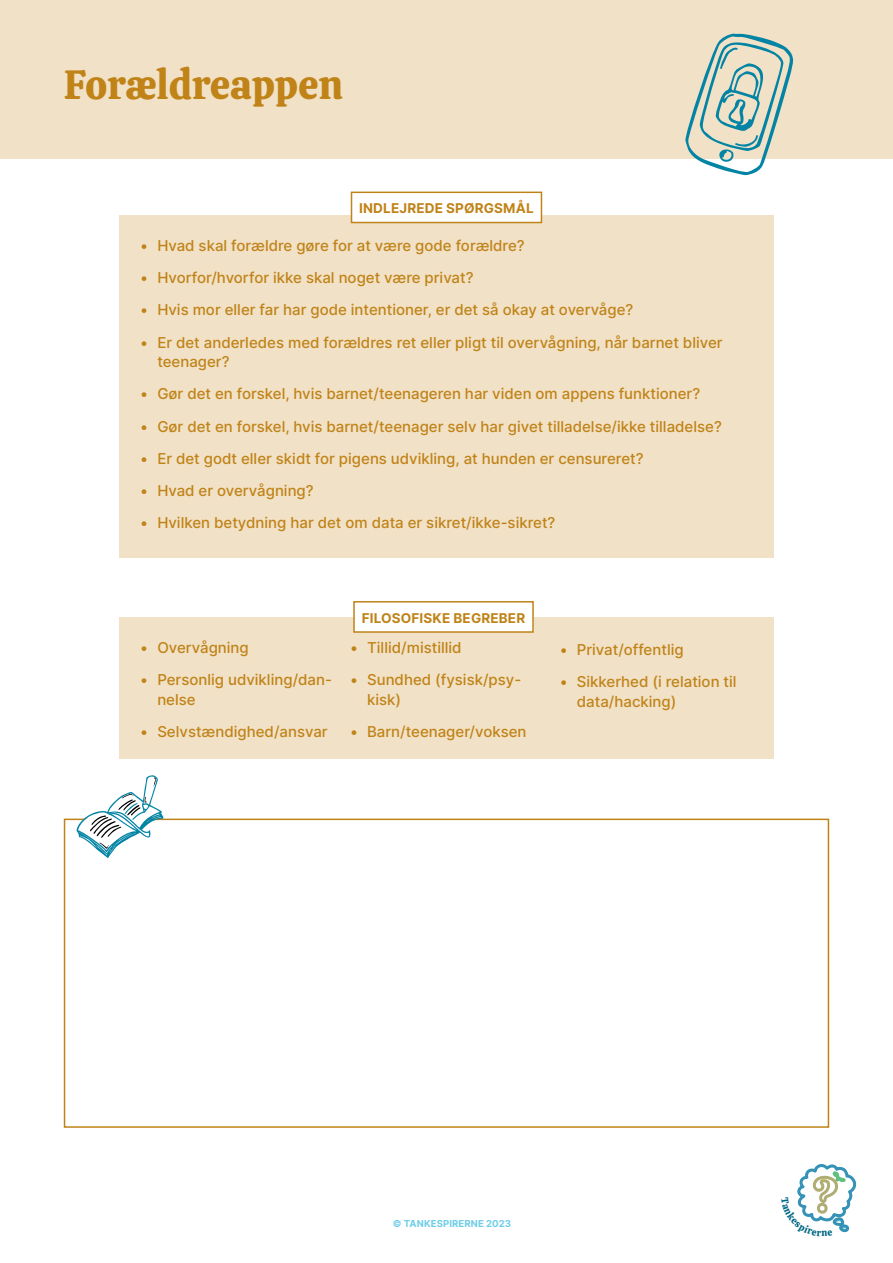
<style>
.page{position:relative;width:893px;height:1263px;background:#fff}
.page>*{position:absolute;margin:0;border:0;box-sizing:border-box;transform-origin:0 0}
.Rubrik{font:40.65px "Calistoga";letter-spacing:-.005em;color:#c08318}
.t1{font:500 15px/19.5px "Inter";color:#c08318}
.Forridder{font:700 13.5px "Inter";letter-spacing:.01em;color:#c08318}
.t2{font:700 9.6px "Inter";letter-spacing:.01em;color:#6fcee7}
</style>
<div class="page">
<div style="left:0;top:0;width:893px;height:159px;background:#f1e1c6"></div>
<div style="left:64px;top:819px;width:765px;height:309px;border:2px solid #c08318"></div>
<svg style="left:76px;top:775px;width:87px;height:83px"></svg>
<svg style="left:685px;top:34px;width:109px;height:141px"></svg>
<div style="left:119px;top:215px;width:655px;height:343px;background:#f1e1c6"></div>
<div style="left:351px;top:192px;width:190px;height:30px;background:#fff"></div>
<div style="left:351px;top:192px;width:191px;height:31px;border:2px solid #c08318"></div>
<div style="left:119px;top:617px;width:655px;height:141px;background:#f1e1c6"></div>
<div style="left:354px;top:602px;width:179px;height:30px;background:#fff"></div>
<div style="left:353px;top:601px;width:181px;height:32px;border:2px solid #c08318"></div>
<svg style="left:797px;top:1164px;width:60px;height:69px"></svg>
<p class="Rubrik" style="left:64px;top:47px;width:281px">Forældreappen</p>
<p class="Forridder" style="left:359px;top:198px;width:176px">INDLEJREDE SPØRGSMÅL</p>
<p class="t1" style="left:140px;top:235px;width:386px">• Hvad skal forældre gøre for at være gode forældre?</p>
<p class="t1" style="left:140px;top:267px;width:335px">• Hvorfor/hvorfor ikke skal noget være privat?</p>
<p class="t1" style="left:140px;top:300px;width:495px">• Hvis mor eller far har gode intentioner, er det så okay at overvåge?</p>
<p class="t1" style="left:157px;top:332px;width:567px;text-indent:-17px">• Er det anderledes med forældres ret eller pligt til overvågning, når barnet bliver teenager?</p>
<p class="t1" style="left:140px;top:384px;width:561px">• Gør det en forskel, hvis barnet/teenageren har viden om appens funktioner?</p>
<p class="t1" style="left:140px;top:416px;width:583px">• Gør det en forskel, hvis barnet/teenager selv har givet tilladelse/ikke tilladelse?</p>
<p class="t1" style="left:140px;top:448px;width:505px">• Er det godt eller skidt for pigens udvikling, at hunden er censureret?</p>
<p class="t1" style="left:140px;top:480px;width:175px">• Hvad er overvågning?</p>
<p class="t1" style="left:140px;top:513px;width:417px">• Hvilken betydning har det om data er sikret/ikke-sikret?</p>
<p class="t1" style="left:140px;top:637px;width:110px">• Overvågning</p>
<p class="t1" style="left:157px;top:670px;width:176px;text-indent:-17px">• Personlig udvikling/dan&shy;nelse</p>
<p class="t1" style="left:140px;top:721px;width:189px">• Selvstændighed/ansvar</p>
<p class="Forridder" style="left:362px;top:607px;width:165px">FILOSOFISKE BEGREBER</p>
<p class="t1" style="left:350px;top:637px;width:113px">• Tillid/mistillid</p>
<p class="t1" style="left:367px;top:670px;width:156px;text-indent:-17px">• Sundhed (fysisk/psy&shy;kisk)</p>
<p class="t1" style="left:350px;top:721px;width:178px">• Barn/teenager/voksen</p>
<p class="t1" style="left:560px;top:639px;width:125px">• Privat/offentlig</p>
<p class="t1" style="left:577px;top:672px;width:161px;text-indent:-17px">• Sikkerhed (i relation til data/hacking)</p>
<p class="t2" style="left:393px;top:1217px;width:120px">© TANKESPIRERNE 2023</p>
</div>
